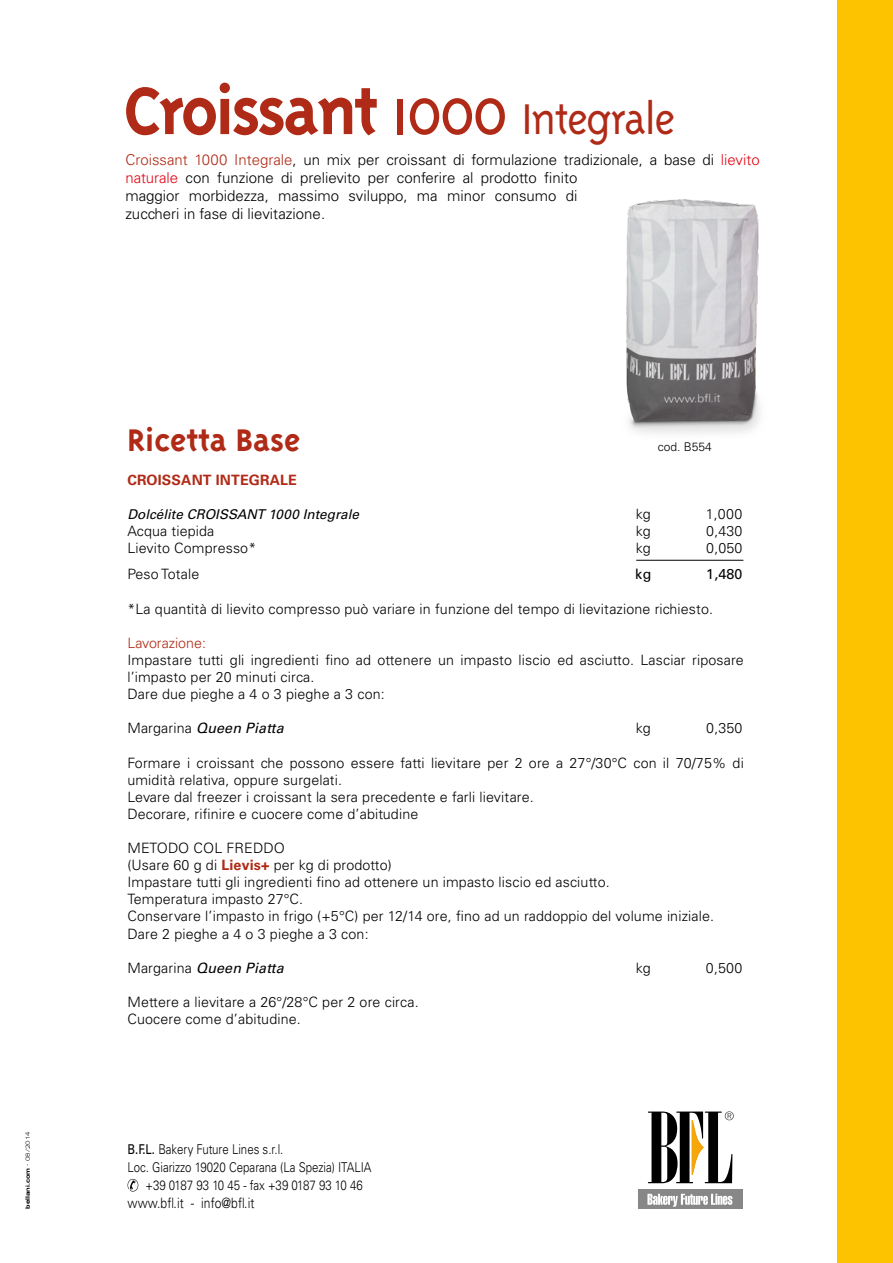
<style>
.page{position:relative;width:893px;height:1263px;background:#fff}
.page>*{position:absolute;margin:0;border:0;box-sizing:border-box;transform-origin:0 0}
.t1{font:700 76.5px "Triplex";letter-spacing:-.04em;color:#b02b17}
.t2{font:700 36px "Triplex";color:#b02b17}
.t3{font:300 15px/18px "Univers LT Std";color:#000}
.t4{font:300 14.25px/17.1px "Univers LT Std";letter-spacing:.01em;color:#000}
.t5{font:italic 14.25px "Univers LT Std";letter-spacing:.01em;color:#000}
.t6{font:300 14.25px "Univers LT Std";letter-spacing:.01em;color:#000;scale:.85 1}
.t7{font:700 14.25px "Univers LT Std";letter-spacing:.01em;color:#b02b17}
.t8{font:300 14.25px "Univers LT Std";color:#b02b17}
.t9{font:14.25px "Univers LT Std";color:#000}
.t10{font:300 13.5px "Univers LT Std";color:#000;scale:.85 1}
.t11{font:italic 13.5px "Univers LT Std";color:#000}
.t12{font:300 12px "Univers LT Std";color:#000}
.t13{font:500 expanded 6px "Akzidenz Grotesk BE";color:#000}
.s1{font-weight:300}
.s2{font-weight:300;font-size:49.5px}
.s3{color:#b02b17}
.s4{color:#e30613}
.s5{font-weight:300;font-style:normal}
.s6{font-weight:700;color:#b02b17}
.s7{font-weight:400}
</style>
<div class="page">
<div style="left:838px;top:0;width:55px;height:1263px;background:#fdc300"></div>
<svg style="left:128px;top:1179px;width:10px;height:12px"></svg>
<hr style="left:636px;top:560px;width:107px;height:1px;background:#000">
<div style="left:638px;top:1189px;width:104px;height:20px;background:#878787"></div>
<svg style="left:647px;top:1194px;width:85px;height:13px"></svg>
<svg style="left:648px;top:1111px;width:86px;height:72px"></svg>
<img style="left:626px;top:199px;width:134px;height:235px">
<p class="t13" style="left:24px;top:1209px;width:79px;rotate:-90deg">bellani.com <span class="s1">- 08/2014</span></p>
<h1 class="t1" style="left:124px;top:67px;width:553px">Croissant <span class="s1">1000</span> <span class="s2">Integrale</span></h1>
<p class="t3" style="left:125px;top:150px;width:636px"><span class="s3">Croissant 1000 Integrale</span>, un mix per croissant di formulazione tradizionale, a base di <span class="s4">lievito naturale</span> con funzione di prelievito per conferire al prodotto finito<br>maggior morbidezza, massimo sviluppo, ma minor consumo di<br>zuccheri in fase di lievitazione.</p>
<h2 class="t2" style="left:127px;top:419px;width:174px">Ricetta Base</h2>
<p class="t7" style="left:127px;top:471px;width:171px">CROISSANT INTEGRALE</p>
<p class="t11" style="left:127px;top:506px;width:233px">Dolcélite CROISSANT 1000 Integrale</p>
<p class="t4" style="left:636px;top:505px;width:16px">kg</p>
<p class="t4" style="left:706px;top:505px;width:38px">1,000</p>
<p class="t4" style="left:127px;top:523px;width:88px">Acqua tiepida</p>
<p class="t4" style="left:636px;top:523px;width:16px">kg</p>
<p class="t4" style="left:706px;top:523px;width:38px">0,430</p>
<p class="t4" style="left:127px;top:540px;width:130px">Lievito Compresso*</p>
<p class="t4" style="left:636px;top:540px;width:16px">kg</p>
<p class="t4" style="left:706px;top:540px;width:38px">0,050</p>
<p class="t4" style="left:127px;top:566px;width:74px">Peso Totale</p>
<p class="t9" style="left:635px;top:566px;width:18px">kg</p>
<p class="t9" style="left:706px;top:566px;width:38px">1,480</p>
<p class="t4" style="left:127px;top:600px;width:587px">*La quantità di lievito compresso può variare in funzione del tempo di lievitazione richiesto.</p>
<p class="t8" style="left:127px;top:634px;width:80px">Lavorazione:</p>
<p class="t4" style="left:127px;top:651px;width:618px">Impastare tutti gli ingredienti fino ad ottenere un impasto liscio ed asciutto. Lasciar riposare l’impasto per 20 minuti circa.<br>Dare due pieghe a 4 o 3 pieghe a 3 con:</p>
<p class="t5" style="left:127px;top:720px;width:158px"><span class="s5">Margarina</span> Queen Piatta</p>
<p class="t4" style="left:636px;top:720px;width:16px">kg</p>
<p class="t4" style="left:706px;top:720px;width:38px">0,350</p>
<p class="t4" style="left:127px;top:754px;width:618px">Formare i croissant che possono essere fatti lievitare per 2 ore a 27°/30°C con il 70/75% di umidità relativa, oppure surgelati.<br>Levare dal freezer i croissant la sera precedente e farli lievitare.<br>Decorare, rifinire e cuocere come d’abitudine</p>
<p class="t4" style="left:127px;top:839px;width:588px">METODO COL FREDDO<br>(Usare 60 g di <span class="s6">Lievis+</span> per kg di prodotto)<br>Impastare tutti gli ingredienti fino ad ottenere un impasto liscio ed asciutto.<br>Temperatura impasto 27°C.<br>Conservare l’impasto in frigo (+5°C) per 12/14 ore, fino ad un raddoppio del volume iniziale.<br>Dare 2 pieghe a 4 o 3 pieghe a 3 con:</p>
<p class="t5" style="left:127px;top:959px;width:158px"><span class="s5">Margarina</span> Queen Piatta</p>
<p class="t4" style="left:636px;top:959px;width:16px">kg</p>
<p class="t4" style="left:706px;top:959px;width:38px">0,500</p>
<p class="t4" style="left:127px;top:993px;width:293px">Mettere a lievitare a 26°/28°C per 2 ore circa.<br>Cuocere come d’abitudine.</p>
<p class="t12" style="left:658px;top:440px;width:56px">cod. B554</p>
<p class="t10" style="left:128px;top:1141px;width:185px"><span class="s7">B.F.L.</span> Bakery Future Lines s.r.l.</p>
<p class="t10" style="left:128px;top:1159px;width:289px">Loc. Giarizzo 19020 Ceparana (La Spezia) ITALIA</p>
<p class="t10" style="left:145px;top:1176px;width:257px">+39 0187 93 10 45 - fax +39 0187 93 10 46</p>
<p class="t6" style="left:128px;top:1194px;width:151px">www.bfl.it - info@bfl.it</p>
</div>
